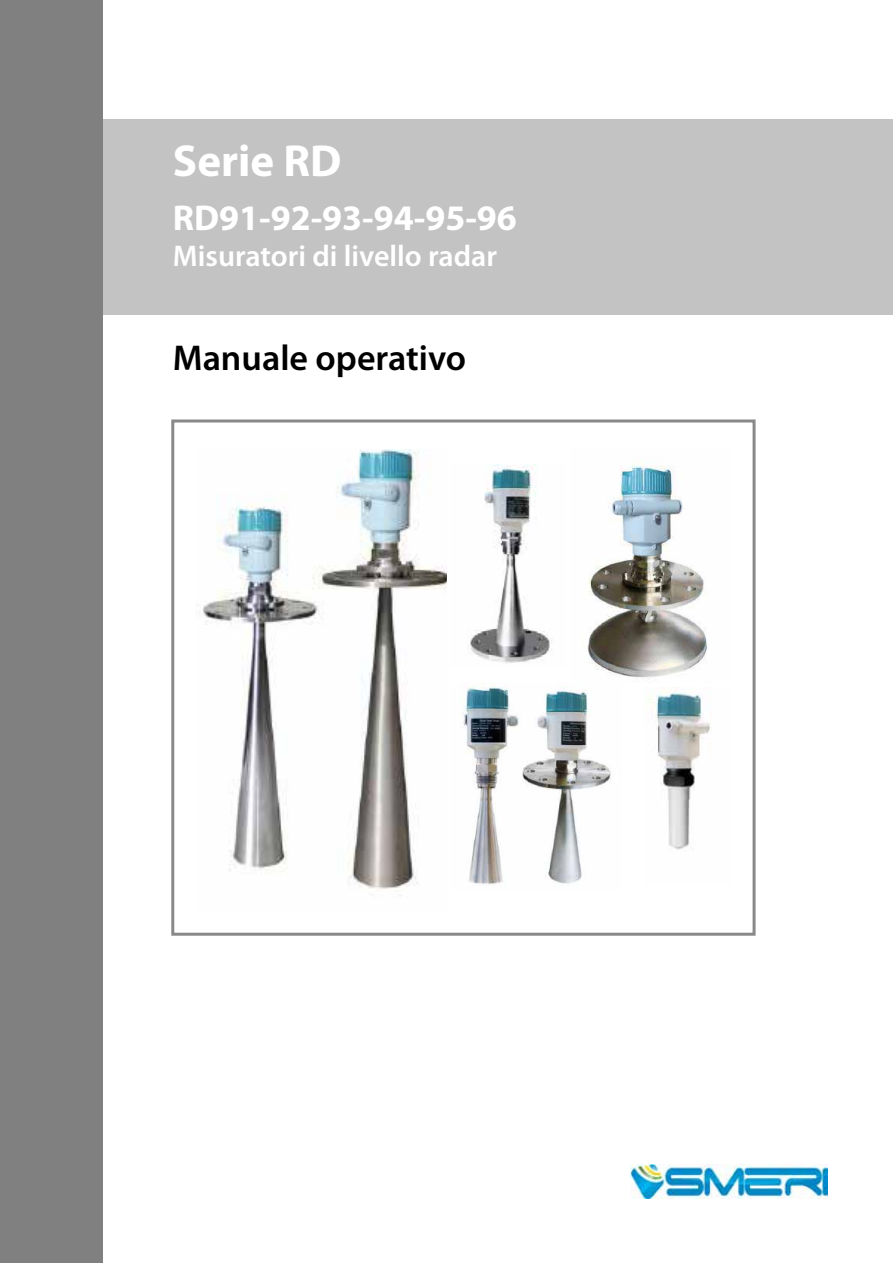
<style>
.page{position:relative;width:893px;height:1263px;background:#fff}
.page>*{position:absolute;margin:0;border:0;box-sizing:border-box;transform-origin:0 0}
.t1{font:700 45px "Myriad Pro";color:#fff}
.t2{font:700 36px "Myriad Pro";color:#fff}
.t3{font:600 36px "Myriad Pro";color:#000}
.t4{font:600 30px "Myriad Pro";color:#fff}
</style>
<div class="page">
<img style="left:631px;top:1165px;width:197px;height:34px">
<div style="left:0;top:119px;width:893px;height:196px;background:#c3c3c3"></div>
<div style="left:0;top:0;width:102px;height:1263px;background:#808080"></div>
<img style="left:463px;top:684px;width:148px;height:201px">
<img style="left:587px;top:463px;width:120px;height:215px">
<img style="left:199px;top:450px;width:247px;height:446px">
<img style="left:470px;top:465px;width:82px;height:198px">
<img style="left:647px;top:687px;width:65px;height:163px">
<div style="left:171px;top:419px;width:585px;height:517px;border:3px solid #8a8989"></div>
<h1 class="t1" style="left:173px;top:132px;width:170px">Serie RD</h1>
<p class="t2" style="left:173px;top:195px;width:346px">RD91-92-93-94-95-96</p>
<p class="t4" style="left:173px;top:237px;width:326px">Misuratori di livello radar</p>
<p class="t3" style="left:173px;top:335px;width:295px">Manuale operativo</p>
</div>
